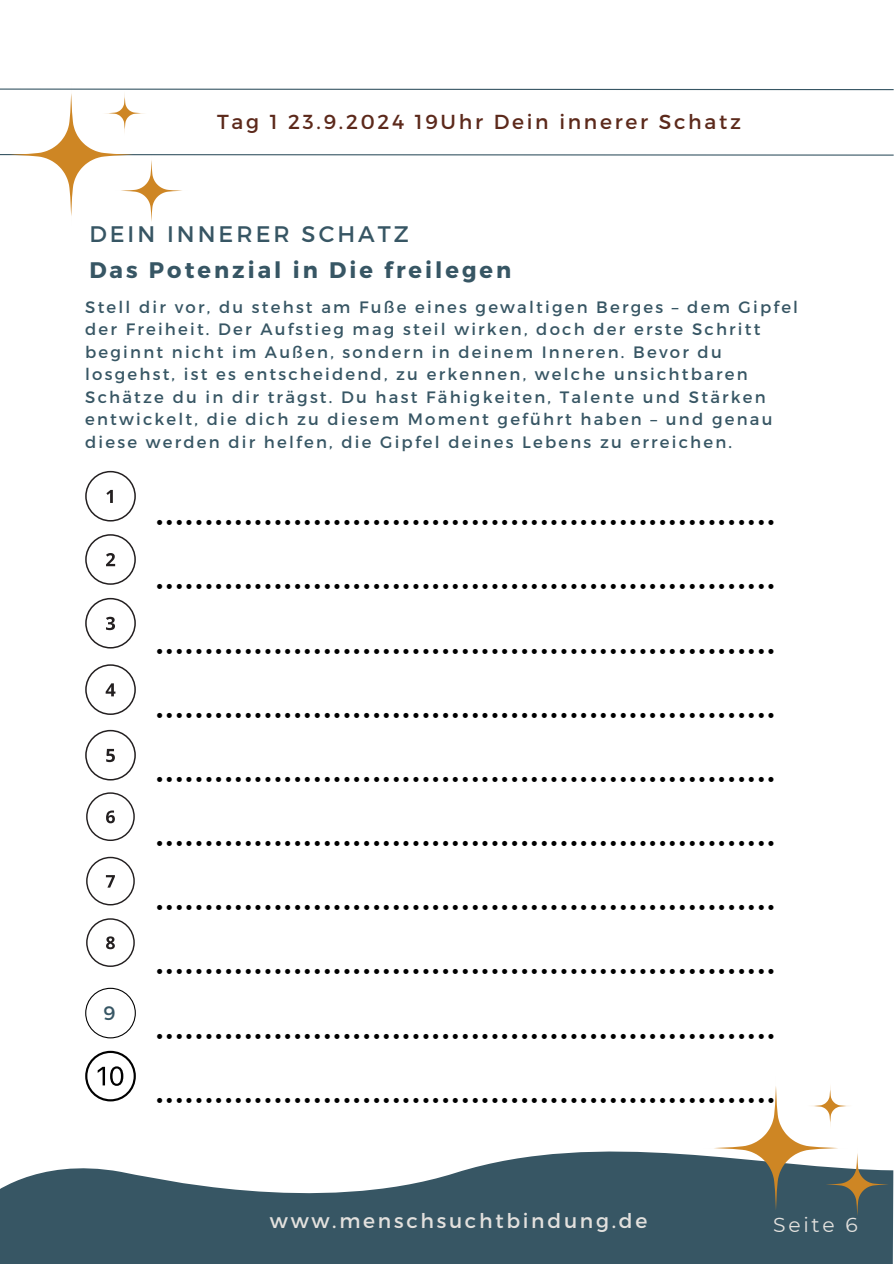
<style>
.page{position:relative;width:894px;height:1264px;background:#fff}
.page>*{position:absolute;margin:0;border:0;box-sizing:border-box;transform-origin:0 0}
.t1{font:46.5px/64.2px "Montserrat";color:#000;text-align:justify}
.t2{font:700 22.5px "Montserrat";letter-spacing:.135em;color:#375664}
.t3{font:22.5px "Montserrat";letter-spacing:.135em;color:#375664}
.t4{font:20.25px "Montserrat";letter-spacing:.135em;color:#5c291b}
.t5{font:20.25px "Montserrat";letter-spacing:.135em;color:#e3e1de}
.t6{font:19.5px "Montserrat";color:#375664}
.t7{font:16.5px/22.5px "Montserrat";letter-spacing:.135em;color:#375664}
</style>
<div class="page">
<svg style="left:0;top:88px;width:893px;height:134px"></svg>
<svg style="left:0;top:1151px;width:893px;height:112px;fill:#375664"></svg>
<svg style="left:703px;top:1086px;width:190px;height:134px"></svg>
<svg style="left:85px;top:471px;width:51px;height:50px"></svg>
<svg style="left:85px;top:664px;width:51px;height:51px"></svg>
<svg style="left:85px;top:598px;width:51px;height:50px"></svg>
<svg style="left:85px;top:534px;width:51px;height:51px"></svg>
<svg style="left:86px;top:856px;width:49px;height:49px"></svg>
<svg style="left:86px;top:792px;width:49px;height:49px"></svg>
<svg style="left:85px;top:730px;width:51px;height:50px"></svg>
<svg style="left:86px;top:918px;width:49px;height:48px"></svg>
<svg style="left:85px;top:1050px;width:51px;height:51px"></svg>
<svg style="left:85px;top:987px;width:51px;height:51px"></svg>
<p class="t4" style="left:217px;top:109px;width:525px">Tag 1 23.9.2024 19Uhr Dein innerer Schatz</p>
<p class="t3" style="left:89px;top:220px;width:321px">DEIN INNERER SCHATZ</p>
<p class="t2" style="left:89px;top:255px;width:423px">Das Potenzial in Die freilegen</p>
<p class="t7" style="left:85px;top:295px;width:714px">Stell dir vor, du stehst am Fuße eines gewaltigen Berges – dem Gipfel der Freiheit. Der Aufstieg mag steil wirken, doch der erste Schritt beginnt nicht im Außen, sondern in deinem Inneren. Bevor du losgehst, ist es entscheidend, zu erkennen, welche unsichtbaren Schätze du in dir trägst. Du hast Fähigkeiten, Talente und Stärken entwickelt, die dich zu diesem Moment geführt haben – und genau diese werden dir helfen, die Gipfel deines Lebens zu erreichen.</p>
<p class="t6" style="left:104px;top:1000px;width:13px">9</p>
<p class="t1" style="left:155px;top:476px;width:622px">............................................................... ............................................................... ............................................................... ............................................................... ............................................................... ............................................................... ............................................................... ...............................................................</p>
<h3 class="t1" style="left:155px;top:989px;width:622px">............................................................... ...............................................................</h3>
<h1 class="t5" style="left:270px;top:1207px;width:379px">www.menschsuchtbindung.de</h1>
<h2 class="t5" style="left:773px;top:1211px;width:86px">Seite 6</h2>
</div>
